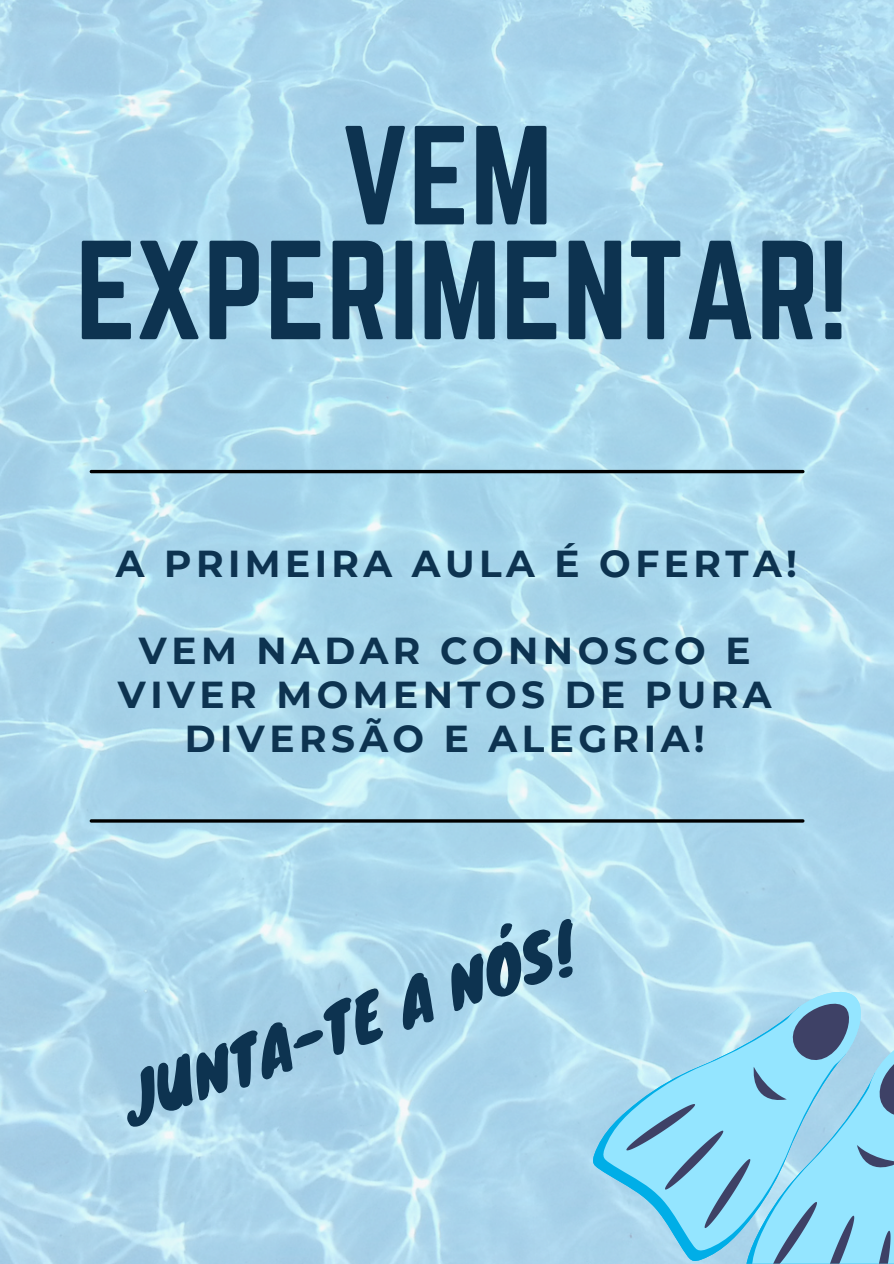
<style>
.page{position:relative;width:894px;height:1264px;background:#fff}
.page>*{position:absolute;margin:0;border:0;box-sizing:border-box;transform-origin:0 0}
.t1{font:123.15px/114.8px "Norwester";color:#0d3350;text-align:center}
.t2{font:60px "Knewave";color:#0d3350}
.t3{font:700 37.5px/43.8px "Montserrat";letter-spacing:.12em;color:#0d3350;text-align:center}
</style>
<div class="page">
<img style="left:0;top:0;width:893px;height:1263px">
<hr style="left:91px;top:470px;width:711px;height:3px;background:#000">
<hr style="left:91px;top:819px;width:711px;height:3px;background:#000">
<svg style="left:592px;top:1007px;width:34px;height:254px;background:#a0d3ec"></svg>
<svg style="left:602px;top:1008px;width:24px;height:243px;background:#99d5ee"></svg>
<svg style="left:626px;top:986px;width:267px;height:277px;background:#91d1eb"></svg>
<p class="t1" style="left:76px;top:118px;width:773px">VEM<br>EXPERIMENTAR!</p>
<p class="t3" style="left:116px;top:541px;width:682px">A PRIMEIRA AULA É OFERTA!</p>
<p class="t3" style="left:118px;top:629px;width:654px">VEM NADAR CONNOSCO E<br>VIVER MOMENTOS DE PURA<br>DIVERSÃO E ALEGRIA!</p>
<p class="t2" style="left:107px;top:1055px;width:478px;rotate:-19deg">JUNTA-TE A NÓS!</p>
</div>
